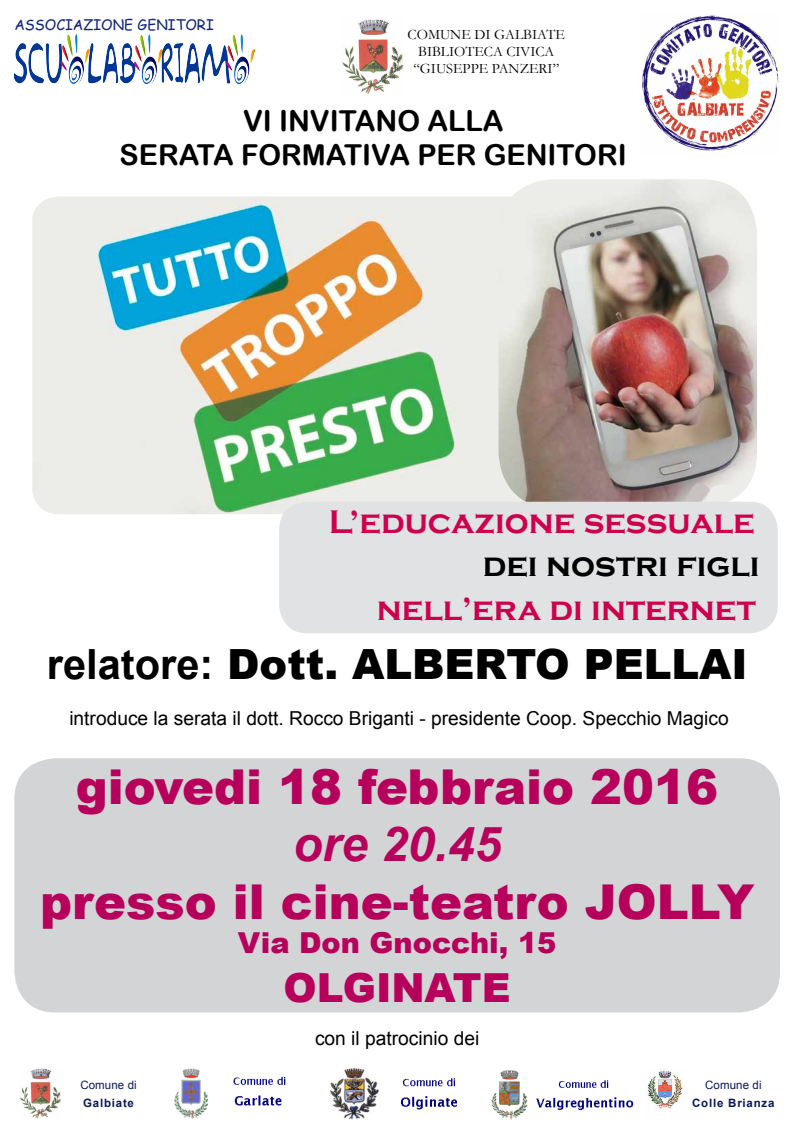
<style>
.page{position:relative;width:796px;height:1137px;background:#fff}
.page>*{position:absolute;margin:0;border:0;box-sizing:border-box;transform-origin:0 0}
.t1{font:900 48px "Arial";color:#b6005b}
.t2{font:italic 700 48px "Arial";color:#b6005b}
.t3{font:900 41.6px "Arial";color:#000}
.t4{font:900 40px "Arial";color:#b6005b}
.t5{font:700 33.6px "Copperplate Gothic";color:#cd004d}
.t6{font:700 33.6px "Copperplate Gothic";color:#000}
.t7{font:28.8px/34.6px "Arial Rounded MT Bold";color:#000;text-align:center}
.t8{font:900 28.8px "Arial";color:#b6005b}
.t9{font:19.2px "Arial";color:#000}
.t10{font:14.4px/17.3px "Garamond";color:#000;text-align:center}
.t11{font:14.4px "Comic Sans MS";color:#132578}
.t12{font:700 11.48px "Arial";letter-spacing:.07em;color:#0e1757}
.t13{font:11.48px "Arial";letter-spacing:.01em;color:#0e1757}
.s1{font-weight:700}
</style>
<div class="page">
<img style="left:14px;top:35px;width:240px;height:48px">
<img style="left:642px;top:15px;width:137px;height:138px">
<img style="left:342px;top:19px;width:62px;height:76px">
<img style="left:32px;top:196px;width:467px;height:318px">
<img style="left:499px;top:179px;width:258px;height:322px">
<div style="left:279px;top:501px;width:499px;height:132px;background:#e1e2e3;border-radius:28px"></div>
<img style="left:174px;top:1068px;width:112px;height:51px">
<img style="left:329px;top:1067px;width:128px;height:52px">
<img style="left:491px;top:1069px;width:143px;height:50px">
<img style="left:19px;top:1068px;width:42px;height:51px">
<div style="left:14px;top:758px;width:766px;height:254px;background:#d3d4d5;border-radius:41px"></div>
<img style="left:648px;top:1070px;width:36px;height:43px">
<p class="t11" style="left:14px;top:14px;width:201px">ASSOCIAZIONE GENITORI</p>
<p class="t10" style="left:408px;top:25px;width:159px">COMUNE DI GALBIATE<br>BIBLIOTECA CIVICA “GIUSEPPE PANZERI”</p>
<h3 class="t7" style="left:120px;top:103px;width:509px">VI INVITANO ALLA<br>SERATA FORMATIVA PER GENITORI</h3>
<h3 class="t5" style="left:329px;top:503px;width:428px">L’educazione sessuale</h3>
<h3 class="t6" style="left:483px;top:546px;width:278px">dei nostri figli</h3>
<h3 class="t5" style="left:377px;top:589px;width:380px">nell’era di internet</h3>
<h2 class="t3" style="left:47px;top:633px;width:702px"><span class="s1">relatore:</span> Dott. ALBERTO PELLAI</h2>
<p class="t9" style="left:69px;top:706px;width:661px">introduce la serata il dott. Rocco Briganti - presidente Coop. Specchio Magico</p>
<h1 class="t1" style="left:76px;top:751px;width:644px">giovedi 18 febbraio 2016</h1>
<h1 class="t2" style="left:293px;top:812px;width:210px">ore 20.45</h1>
<h1 class="t1" style="left:40px;top:866px;width:716px">presso il cine-teatro JOLLY</h1>
<h3 class="t8" style="left:238px;top:922px;width:320px">Via Don Gnocchi, 15</h3>
<h3 class="t4" style="left:283px;top:957px;width:229px">OLGINATE</h3>
<p class="t13" style="left:80px;top:1077px;width:58px">Comune di</p>
<p class="t12" style="left:83px;top:1094px;width:52px">Galbiate</p>
<p class="t9" style="left:315px;top:1025px;width:166px">con il patrocinio dei</p>
<p class="t13" style="left:705px;top:1077px;width:58px">Comune di</p>
<p class="t12" style="left:692px;top:1094px;width:84px">Colle Brianza</p>
</div>
